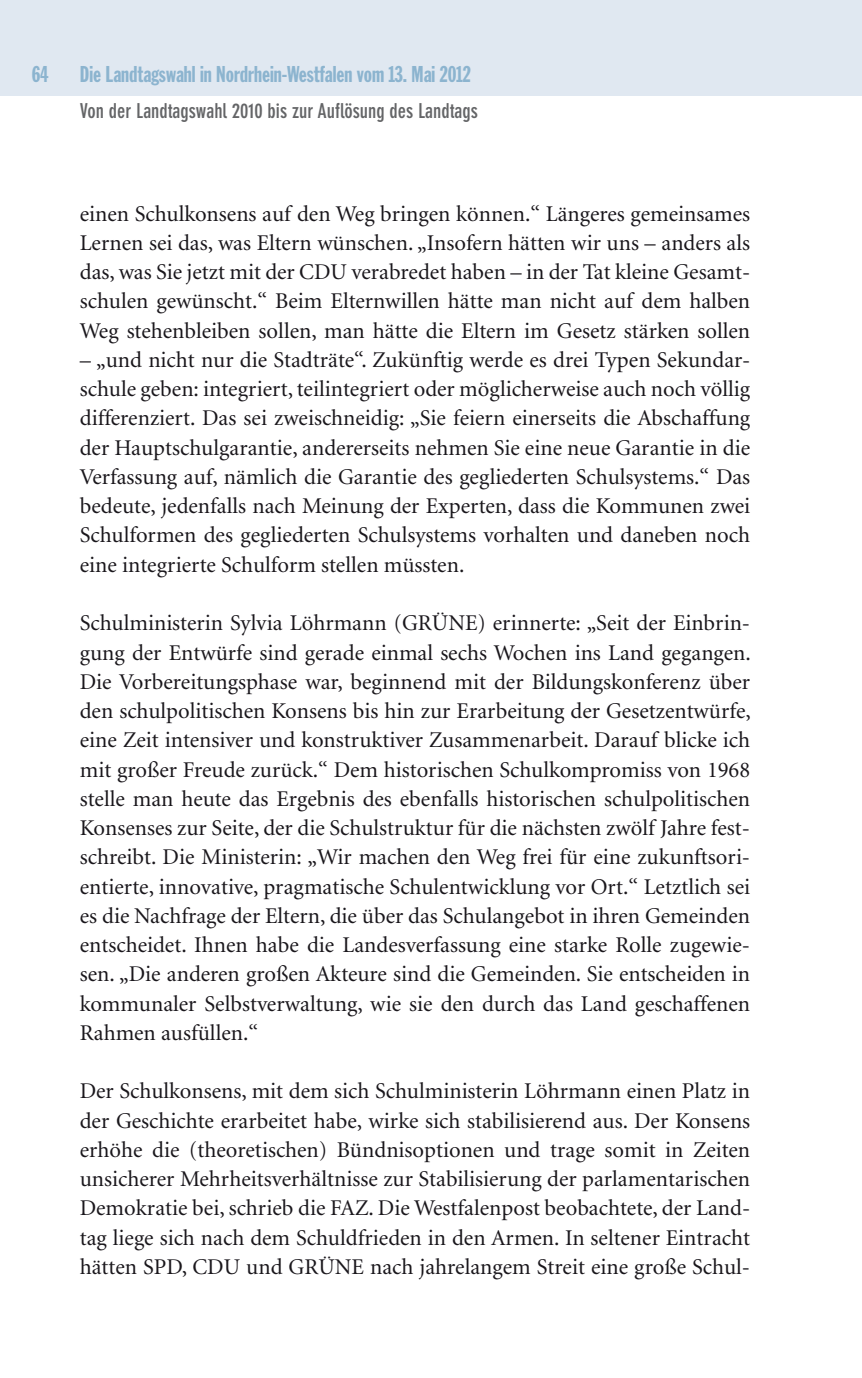
<style>
.page{position:relative;width:862px;height:1378px;background:#fff}
.page>*{position:absolute;margin:0;border:0;box-sizing:border-box;transform-origin:0 0}
.t1{font:22.5px/29.2px "Minion";color:#1a171c;text-align:justify}
.t2{font:22.5px "Franklin Gothic Extra Cond";color:#8cb4cf}
.t3{font:700 condensed 20.25px "DIN Neuzeit Grotesk";color:#646567}
</style>
<div class="page">
<div style="left:0;top:0;width:861px;height:96px;background:#e0e8f1"></div>
<p class="t2" style="left:32px;top:62px;width:18px">64</p>
<p class="t2" style="left:80px;top:62px;width:392px">Die Landtagswahl in Nordrhein-Westfalen vom 13. Mai 2012</p>
<p class="t3" style="left:80px;top:99px;width:7px">VON</p>
<p class="t3" style="left:117px;top:99px;width:35px">DER LANDT</p>
<p class="t3" style="left:180px;top:99px;width:23px">AGSWAHL</p>
<p class="t3" style="left:240px;top:99px;width:120px">2010 BIS ZUR AUFLÖSUNG</p>
<p class="t3" style="left:397px;top:99px;width:36px">DES LANDT</p>
<p class="t3" style="left:462px;top:99px;width:17px">AG</p>
<p class="t1" style="left:80px;top:200px;width:671px">einen Schulkonsens auf den Weg bringen können.“ Längeres gemeinsames Lernen sei das, was Eltern wünschen. „Insofern hätten wir uns – anders als das, was Sie jetzt mit der CDU verabredet haben – in der Tat kleine Gesamt&shy;schulen gewünscht.“ Beim Elternwillen hätte man nicht auf dem halben Weg stehenbleiben sollen, man hätte die Eltern im Gesetz stärken sollen</p>
<p class="t1" style="left:80px;top:346px;width:671px">– „und nicht nur die Stadträte“. Zukünftig werde es drei Typen Sekundar&shy;schule geben: integriert, teilintegriert oder möglicherweise auch noch völlig differenziert. Das sei zweischneidig: „Sie feiern einerseits die Abschaffung der Hauptschulgarantie, andererseits nehmen Sie eine neue Garantie in die Verfassung auf, nämlich die Garantie des gegliederten Schulsystems.“ Das bedeute, jedenfalls nach Meinung der Experten, dass die Kommunen zwei Schulformen des gegliederten Schulsystems vorhalten und daneben noch eine integrierte Schulform stellen müssten.</p>
<p class="t1" style="left:80px;top:609px;width:672px">Schulministerin Sylvia Löhrmann (GRÜNE) erinnerte: „Seit der Einbrin&shy;gung der Entwürfe sind gerade einmal sechs Wochen ins Land gegangen.<br>Die Vorbereitungsphase war, beginnend mit der Bildungskonferenz über den schulpolitischen Konsens bis hin zur Erarbeitung der Gesetzentwürfe, eine Zeit intensiver und konstruktiver Zusammenarbeit. Darauf blicke ich mit großer Freude zurück.“ Dem historischen Schulkompromiss von 1968 stelle man heute das Ergebnis des ebenfalls historischen schulpolitischen Konsenses zur Seite, der die Schulstruktur für die nächsten zwölf Jahre fest&shy;schreibt. Die Ministerin: „Wir machen den Weg frei für eine zukunftsori&shy;entierte, innovative, pragmatische Schulentwicklung vor Ort.“ Letztlich sei es die Nachfrage der Eltern, die über das Schulangebot in ihren Gemeinden entscheidet. Ihnen habe die Landesverfassung eine starke Rolle zugewie&shy;sen. „Die anderen großen Akteure sind die Gemeinden. Sie entscheiden in kommunaler Selbstverwaltung, wie sie den durch das Land geschaffenen Rahmen ausfüllen.“</p>
<p class="t1" style="left:80px;top:1077px;width:671px">Der Schulkonsens, mit dem sich Schulministerin Löhrmann einen Platz in der Geschichte erarbeitet habe, wirke sich stabilisierend aus. Der Konsens erhöhe die (theoretischen) Bündnisoptionen und trage somit in Zeiten unsicherer Mehrheitsverhältnisse zur Stabilisierung der parlamentarischen Demokratie bei, schrieb die FAZ. Die Westfalenpost beobachtete, der Land&shy;tag liege sich nach dem Schuldfrieden in den Armen. In seltener Eintracht hätten SPD, CDU und GRÜNE nach jahrelangem Streit eine große Schul-</p>
</div>
